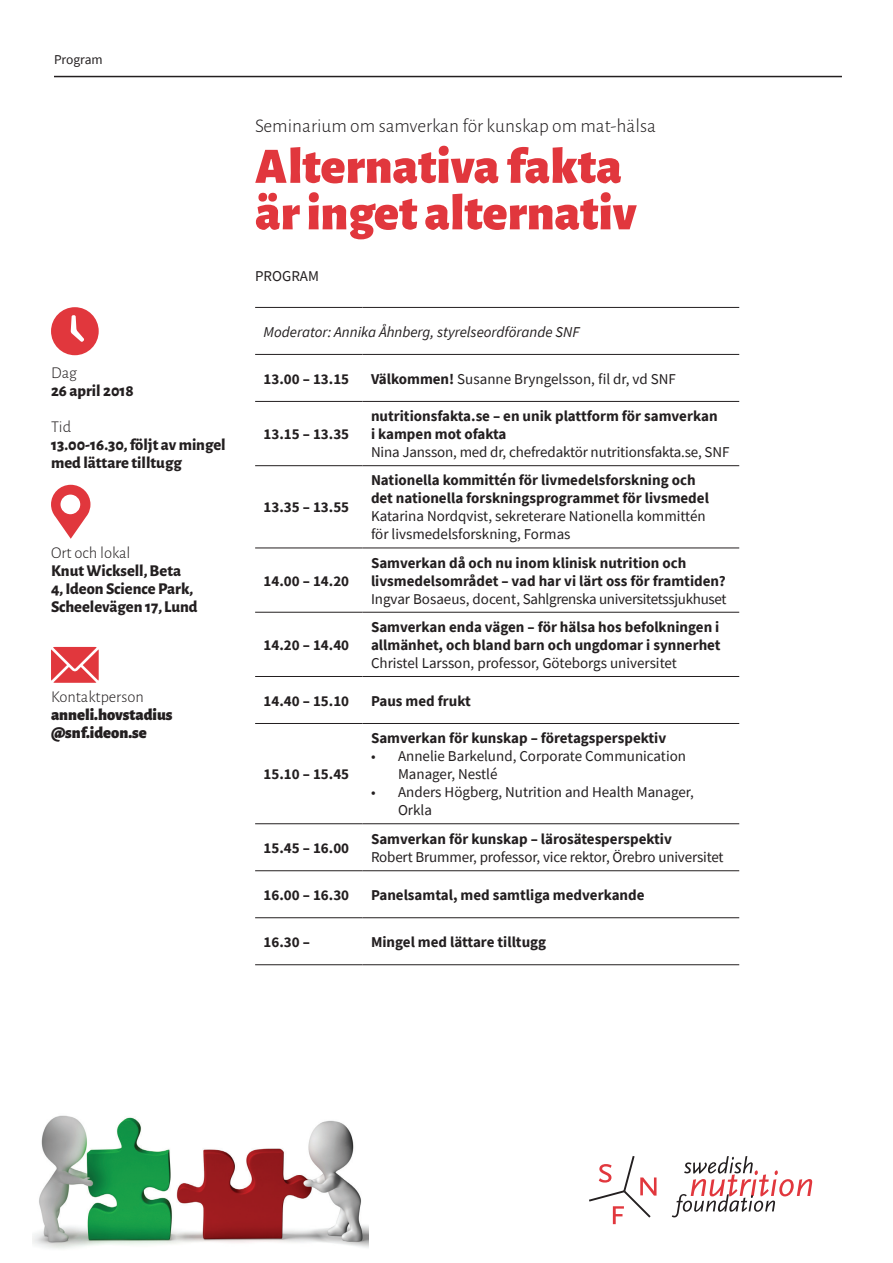
<style>
.page{position:relative;width:893px;height:1263px;background:#fff}
.page>*{position:absolute;margin:0;border:0;box-sizing:border-box;transform-origin:0 0}
.t1{font:900 51px/46.5px "Alegreya Sans";color:#e1373d}
.t2{font:300 19.5px "Alegreya Sans";color:#231f20}
.t3{font:800 16.5px/18px "Alegreya Sans";color:#231f20}
.t4{font:300 16.5px "Alegreya Sans";color:#231f20}
.t5{font:900 16.5px/18px "Alegreya Sans";color:#231f20}
.t6{font:700 15px/18px "Source Sans Pro";color:#231f20}
.t7{font:15px/18px "Source Sans Pro";color:#231f20}
.t8{font:15px "Source Sans Pro";letter-spacing:-.02em;color:#231f20}
.t9{font:italic 15px "Source Sans Pro";color:#231f20}
.t10{font:13.5px "Source Sans Pro";color:#231f20}
.s1{font-weight:700}
</style>
<div class="page">
<img style="left:33px;top:1115px;width:336px;height:134px">
<hr style="left:54px;top:76px;width:788px;height:1px;background:#231f20">
<hr style="left:255px;top:307px;width:107px;height:1px;background:#231f20">
<hr style="left:362px;top:307px;width:377px;height:1px;background:#231f20">
<hr style="left:255px;top:354px;width:107px;height:1px;background:#231f20">
<hr style="left:362px;top:354px;width:377px;height:1px;background:#231f20">
<hr style="left:255px;top:548px;width:107px;height:1px;background:#231f20">
<hr style="left:362px;top:548px;width:377px;height:1px;background:#231f20">
<hr style="left:255px;top:612px;width:107px;height:1px;background:#231f20">
<hr style="left:362px;top:612px;width:377px;height:1px;background:#231f20">
<hr style="left:255px;top:917px;width:107px;height:1px;background:#231f20">
<hr style="left:362px;top:917px;width:377px;height:1px;background:#231f20">
<hr style="left:255px;top:964px;width:107px;height:1px;background:#231f20">
<hr style="left:362px;top:964px;width:377px;height:1px;background:#231f20">
<hr style="left:255px;top:401px;width:107px;height:1px;background:#231f20">
<hr style="left:362px;top:401px;width:377px;height:1px;background:#231f20">
<hr style="left:255px;top:465px;width:107px;height:1px;background:#231f20">
<hr style="left:362px;top:465px;width:377px;height:1px;background:#231f20">
<hr style="left:255px;top:823px;width:107px;height:1px;background:#231f20">
<hr style="left:362px;top:823px;width:377px;height:1px;background:#231f20">
<hr style="left:255px;top:870px;width:107px;height:1px;background:#231f20">
<hr style="left:362px;top:870px;width:377px;height:1px;background:#231f20">
<hr style="left:255px;top:676px;width:107px;height:1px;background:#231f20">
<hr style="left:362px;top:676px;width:377px;height:1px;background:#231f20">
<hr style="left:255px;top:723px;width:107px;height:1px;background:#231f20">
<hr style="left:362px;top:723px;width:377px;height:1px;background:#231f20">
<svg style="left:51px;top:485px;width:39px;height:54px"></svg>
<svg style="left:51px;top:647px;width:48px;height:36px;background:#e65b60"></svg>
<svg style="left:51px;top:307px;width:48px;height:48px"></svg>
<svg style="left:672px;top:1156px;width:140px;height:61px"></svg>
<svg style="left:589px;top:1156px;width:67px;height:68px"></svg>
<p class="t10" style="left:54px;top:51px;width:50px">Program</p>
<p class="t4" style="left:51px;top:362px;width:28px">Dag</p>
<p class="t3" style="left:51px;top:380px;width:84px">26 april 2018</p>
<p class="t4" style="left:51px;top:416px;width:22px">Tid</p>
<p class="t3" style="left:51px;top:434px;width:176px">13.00-16.30, följt av mingel med lättare tilltugg</p>
<p class="t4" style="left:51px;top:542px;width:81px">Ort och lokal</p>
<p class="t3" style="left:51px;top:560px;width:148px">Knut Wicksell, Beta<br>4, Ideon Science Park,<br>Scheelevägen 17, Lund</p>
<p class="t4" style="left:51px;top:686px;width:94px">Kontaktperson</p>
<p class="t5" style="left:51px;top:704px;width:123px">anneli.hovstadius @snf.ideon.se</p>
<h2 class="t2" style="left:255px;top:113px;width:402px">Seminarium om samverkan för kunskap om mat-hälsa</h2>
<h1 class="t1" style="left:255px;top:139px;width:383px">Alternativa fakta är inget alternativ</h1>
<p class="t7" style="left:255px;top:267px;width:65px">PROGRAM</p>
<p class="t9" style="left:264px;top:322px;width:317px">Moderator: Annika Åhnberg, styrelseordförande SNF</p>
<p class="t6" style="left:264px;top:369px;width:87px">13.00 – 13.15</p>
<p class="t7" style="left:371px;top:369px;width:306px"><span class="s1">Välkommen!</span> Susanne Bryngelsson, fil dr, vd SNF</p>
<p class="t6" style="left:264px;top:425px;width:87px">13.15 – 13.35</p>
<p class="t6" style="left:264px;top:498px;width:87px">13.35 – 13.55</p>
<p class="t6" style="left:264px;top:571px;width:87px">14.00 – 14.20</p>
<p class="t6" style="left:264px;top:636px;width:87px">14.20 – 14.40</p>
<p class="t6" style="left:371px;top:407px;width:348px">nutritionsfakta.se – en unik plattform för samverkan i kampen mot ofakta</p>
<p class="t7" style="left:371px;top:443px;width:360px">Nina Jansson, med dr, chefredaktör nutritionsfakta.se, SNF</p>
<p class="t6" style="left:371px;top:471px;width:339px">Nationella kommittén för livmedelsforskning och det nationella forskningsprogrammet för livsmedel</p>
<p class="t7" style="left:371px;top:507px;width:336px">Katarina Nordqvist, sekreterare Nationella kommittén för livsmedelsforskning, Formas</p>
<p class="t6" style="left:371px;top:553px;width:356px">Samverkan då och nu inom klinisk nutrition och livsmedelsområdet – vad har vi lärt oss för framtiden?</p>
<p class="t8" style="left:371px;top:589px;width:357px">Ingvar Bosaeus, docent, Sahlgrenska universitetssjukhuset</p>
<p class="t6" style="left:371px;top:618px;width:351px">Samverkan enda vägen – för hälsa hos befolkningen i allmänhet, och bland barn och ungdomar i synnerhet</p>
<p class="t7" style="left:371px;top:654px;width:307px">Christel Larsson, professor, Göteborgs universitet</p>
<p class="t6" style="left:264px;top:691px;width:87px">14.40 – 15.10</p>
<p class="t6" style="left:371px;top:691px;width:101px">Paus med frukt</p>
<p class="t6" style="left:264px;top:765px;width:87px">15.10 – 15.45</p>
<p class="t6" style="left:264px;top:838px;width:87px">15.45 – 16.00</p>
<p class="t6" style="left:371px;top:729px;width:297px">Samverkan för kunskap – företagsperspektiv</p>
<p class="t7" style="left:398px;top:747px;width:289px;text-indent:-27px">• Annelie Barkelund, Corporate Communication<br>Manager, Nestlé</p>
<p class="t7" style="left:398px;top:783px;width:297px;text-indent:-27px">• Anders Högberg, Nutrition and Health Manager,<br>Orkla</p>
<p class="t6" style="left:371px;top:829px;width:302px">Samverkan för kunskap – lärosätesperspektiv</p>
<p class="t7" style="left:371px;top:847px;width:354px">Robert Brummer, professor, vice rektor, Örebro universitet</p>
<p class="t6" style="left:264px;top:885px;width:87px">16.00 – 16.30</p>
<p class="t6" style="left:371px;top:885px;width:275px">Panelsamtal, med samtliga medverkande</p>
<p class="t6" style="left:264px;top:932px;width:48px">16.30 –</p>
<p class="t6" style="left:371px;top:932px;width:177px">Mingel med lättare tilltugg</p>
</div>
